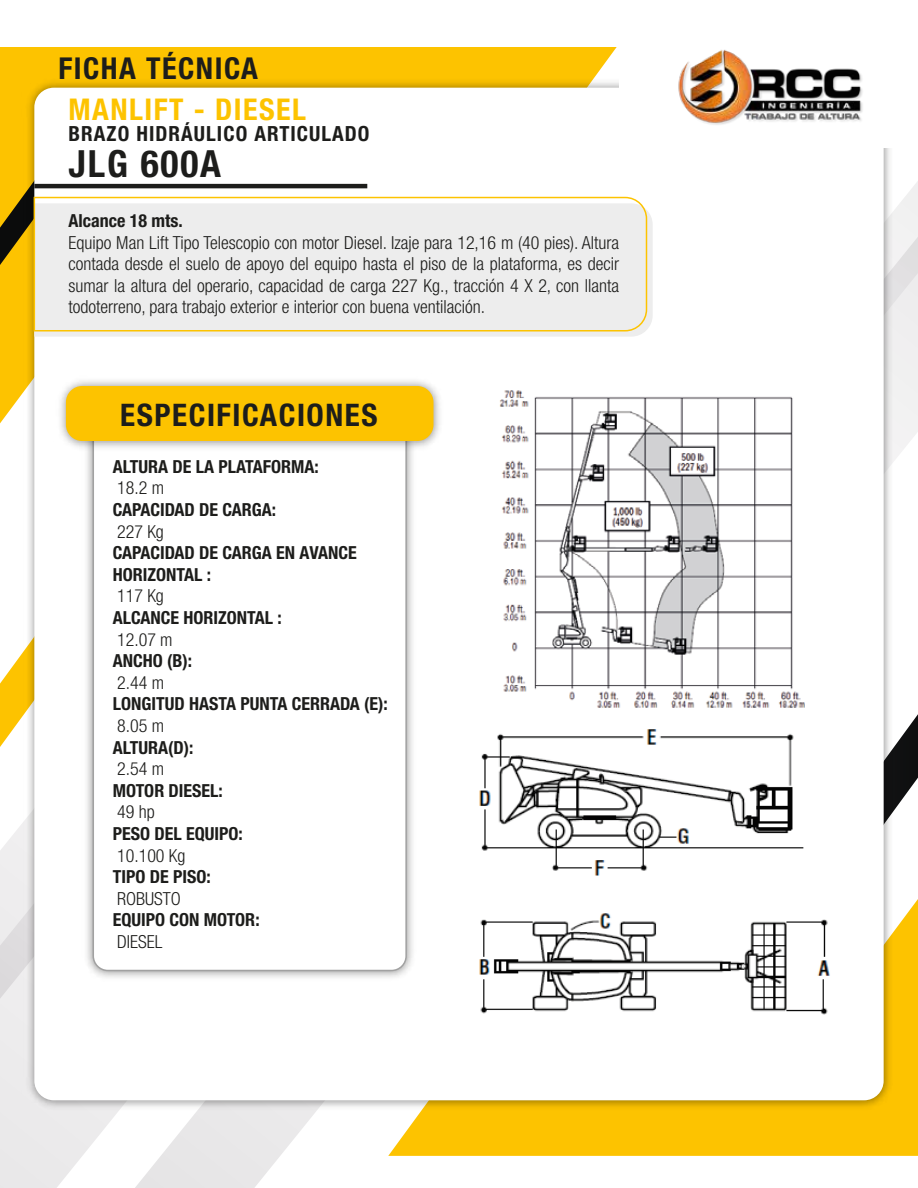
<style>
.page{position:relative;width:918px;height:1188px;background:#fff}
.page>*{position:absolute;margin:0;border:0;box-sizing:border-box;transform-origin:0 0}
.t1{font:700 condensed 37.5px "Helvetica Neue";letter-spacing:.05em;color:#1d1d1b}
.t2{font:700 condensed 31.05px "Helvetica Neue";letter-spacing:.05em;color:#1d1d1b}
.t3{font:700 condensed 30.15px "Helvetica Neue";letter-spacing:.05em;color:#1d1d1b}
.t4{font:700 condensed 30px "Helvetica Neue";letter-spacing:.05em;color:#fdc300}
.t5{font:700 condensed 20.85px "Helvetica Neue";letter-spacing:.05em;color:#1d1d1b}
.t6{font:300 condensed 18px/21.6px "Helvetica Neue";color:#1d1d1b;text-align:justify}
.t7{font:700 condensed 18px/21.6px "Helvetica Neue";color:#1d1d1b}
</style>
<div class="page">
<svg style="left:897px;top:181px;width:21px;height:276px"></svg>
<svg style="left:0;top:423px;width:315px;height:765px"></svg>
<div style="left:0;top:47px;width:617px;height:376px;background:#fdc300"></div>
<div style="left:388px;top:992px;width:530px;height:164px;background:#fdc300"></div>
<svg style="left:897px;top:714px;width:21px;height:278px"></svg>
<svg style="left:0;top:495px;width:21px;height:252px"></svg>
<svg style="left:0;top:93px;width:21px;height:172px;background:#c89b02"></svg>
<img style="left:21px;top:75px;width:876px;height:1038px">
<div style="left:34px;top:88px;width:850px;height:1012px;background:#fff;border-radius:20px"></div>
<div style="left:619px;top:27px;width:299px;height:121px;background:#fff"></div>
<img style="left:678px;top:49px;width:185px;height:76px">
<img style="left:87px;top:454px;width:326px;height:524px">
<div style="left:93px;top:410px;width:313px;height:561px;background:#fff;border-radius:15px"></div>
<div style="left:93px;top:409px;width:314px;height:562px;border:2px solid #a1a1a1;border-radius:15px"></div>
<img style="left:60px;top:380px;width:380px;height:74px">
<div style="left:66px;top:386px;width:368px;height:55px;background:#fdc300;border-radius:16px"></div>
<img style="left:499px;top:390px;width:306px;height:318px">
<img style="left:479px;top:729px;width:351px;height:286px">
<hr style="left:34px;top:184px;width:333px;height:4px;background:#1d1d1b">
<div style="left:34px;top:212px;width:619px;height:125px;background:#ededed"></div>
<svg style="left:33px;top:196px;width:615px;height:136px;background:#edece6"></svg>
<h3 class="t3" style="left:58px;top:50px;width:201px">FICHA TÉCNICA</h3>
<h3 class="t4" style="left:69px;top:91px;width:239px">MANLIFT - DIESEL</h3>
<p class="t5" style="left:69px;top:121px;width:302px">BRAZO HIDRÁULICO ARTICULADO</p>
<h1 class="t1" style="left:69px;top:141px;width:154px">JLG 600A</h1>
<p class="t7" style="left:69px;top:210px;width:116px">Alcance 18 mts.</p>
<p class="t6" style="left:69px;top:231px;width:552px">Equipo Man Lift Tipo Telescopio con motor Diesel. Izaje para 12,16 m (40 pies). Altura contada desde el suelo de apoyo del equipo hasta el piso de la plataforma, es decir sumar la altura del operario, capacidad de carga 227 Kg., tracción 4 X 2, con llanta todoterreno, para trabajo exterior e interior con buena ventilación.</p>
<h2 class="t2" style="left:120px;top:396px;width:259px">ESPECIFICACIONES</h2>
<p class="t7" style="left:113px;top:455px;width:207px">ALTURA DE LA PLATAFORMA:</p>
<p class="t7" style="left:113px;top:499px;width:165px">CAPACIDAD DE CARGA:</p>
<p class="t7" style="left:113px;top:542px;width:245px">CAPACIDAD DE CARGA EN AVANCE<br>HORIZONTAL :</p>
<p class="t7" style="left:113px;top:607px;width:170px">ALCANCE HORIZONTAL :</p>
<p class="t7" style="left:113px;top:650px;width:81px">ANCHO (B):</p>
<p class="t7" style="left:113px;top:693px;width:277px">LONGITUD HASTA PUNTA CERRADA (E):</p>
<p class="t7" style="left:113px;top:736px;width:82px">ALTURA(D):</p>
<p class="t7" style="left:113px;top:779px;width:112px">MOTOR DIESEL:</p>
<p class="t7" style="left:113px;top:823px;width:131px">PESO DEL EQUIPO:</p>
<p class="t7" style="left:113px;top:866px;width:99px">TIPO DE PISO:</p>
<p class="t7" style="left:113px;top:909px;width:148px">EQUIPO CON MOTOR:</p>
<p class="t6" style="left:117px;top:477px;width:48px">18.2 m</p>
<p class="t6" style="left:117px;top:520px;width:48px">227 Kg</p>
<p class="t6" style="left:117px;top:585px;width:48px">117 Kg</p>
<p class="t6" style="left:117px;top:628px;width:57px">12.07 m</p>
<p class="t6" style="left:117px;top:672px;width:48px">2.44 m</p>
<p class="t6" style="left:117px;top:715px;width:48px">8.05 m</p>
<p class="t6" style="left:117px;top:758px;width:48px">2.54 m</p>
<p class="t6" style="left:117px;top:801px;width:39px">49 hp</p>
<p class="t6" style="left:117px;top:844px;width:70px">10.100 Kg</p>
<p class="t6" style="left:117px;top:888px;width:65px">ROBUSTO</p>
<p class="t6" style="left:117px;top:931px;width:47px">DIESEL</p>
</div>
